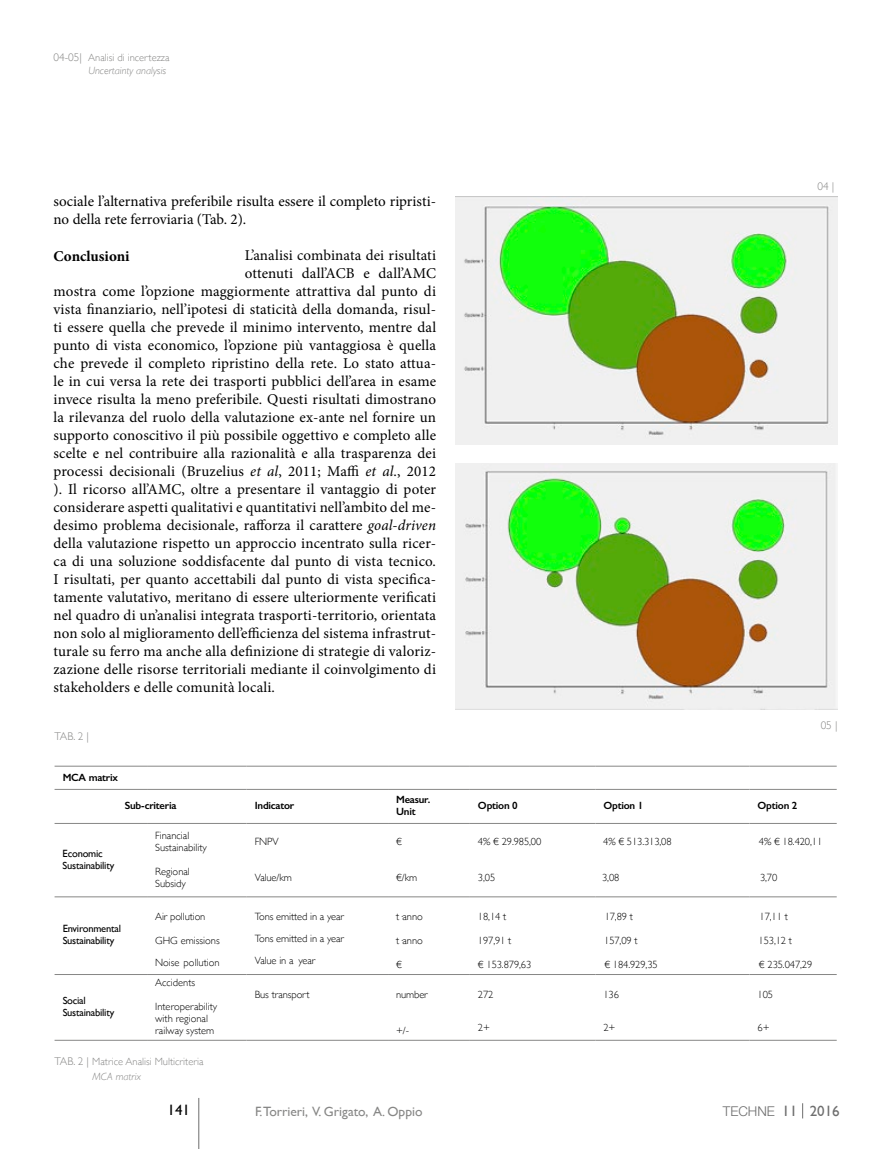
<style>
.page{position:relative;width:893px;height:1149px;background:#fff}
.page>*{position:absolute;margin:0;border:0;box-sizing:border-box;transform-origin:0 0}
.t1{font:15px/18px "Minion Pro";letter-spacing:.01em;color:#000}
.t2{font:700 15px "Minion Pro";color:#000}
.t3{font:15px "Gill Sans";color:#000}
.t4{font:13.5px "Gill Sans";color:#878786}
.t5{font:300 13.5px "Helvetica Neue";color:#6e6e6e}
.t6{font:300 11.25px "Gill Sans";color:#878786}
.t7{font:300 10.5px/12px "Gill Sans";letter-spacing:-.01em;color:#000}
.t8{font:300 10.5px/12.8px "Gill Sans";color:#878786}
.t9{font:10.5px/12px "Gill Sans";letter-spacing:-.02em;color:#000}
.t10{font:600 10.5px/12px "Gill Sans";letter-spacing:-.02em;color:#000}
.s1{font-size:11.25px}
.s2{font-style:italic}
.s3{font-family:"Gill Sans";font-weight:400;font-size:15px}
</style>
<div class="page">
<svg style="left:802px;top:1103px;width:1px;height:15px"></svg>
<hr style="left:198px;top:1097px;width:1px;height:51px;background:#6e6e6e">
<img style="left:455px;top:196px;width:383px;height:249px">
<img style="left:455px;top:463px;width:383px;height:246px">
<hr style="left:55px;top:765px;width:92px;height:1px;background:#878786">
<hr style="left:147px;top:765px;width:100px;height:1px;background:#878786">
<hr style="left:247px;top:765px;width:141px;height:1px;background:#878786">
<hr style="left:388px;top:765px;width:82px;height:1px;background:#878786">
<hr style="left:470px;top:765px;width:125px;height:1px;background:#878786">
<hr style="left:595px;top:765px;width:154px;height:1px;background:#878786">
<hr style="left:749px;top:765px;width:88px;height:1px;background:#878786">
<hr style="left:55px;top:788px;width:92px;height:1px;background:#878786">
<hr style="left:147px;top:788px;width:100px;height:1px;background:#878786">
<hr style="left:247px;top:788px;width:141px;height:1px;background:#878786">
<hr style="left:388px;top:788px;width:82px;height:1px;background:#878786">
<hr style="left:470px;top:788px;width:125px;height:1px;background:#878786">
<hr style="left:595px;top:788px;width:154px;height:1px;background:#878786">
<hr style="left:749px;top:788px;width:88px;height:1px;background:#878786">
<hr style="left:55px;top:823px;width:92px;height:1px;background:#878786">
<hr style="left:147px;top:823px;width:100px;height:1px;background:#878786">
<hr style="left:247px;top:823px;width:141px;height:1px;background:#878786">
<hr style="left:388px;top:823px;width:82px;height:1px;background:#878786">
<hr style="left:470px;top:823px;width:125px;height:1px;background:#878786">
<hr style="left:595px;top:823px;width:154px;height:1px;background:#878786">
<hr style="left:749px;top:823px;width:88px;height:1px;background:#878786">
<hr style="left:55px;top:896px;width:92px;height:1px;background:#878786">
<hr style="left:147px;top:896px;width:100px;height:1px;background:#878786">
<hr style="left:247px;top:896px;width:141px;height:1px;background:#878786">
<hr style="left:388px;top:896px;width:82px;height:1px;background:#878786">
<hr style="left:470px;top:896px;width:125px;height:1px;background:#878786">
<hr style="left:595px;top:896px;width:154px;height:1px;background:#878786">
<hr style="left:749px;top:896px;width:88px;height:1px;background:#878786">
<hr style="left:55px;top:973px;width:92px;height:1px;background:#878786">
<hr style="left:147px;top:973px;width:100px;height:1px;background:#878786">
<hr style="left:247px;top:973px;width:141px;height:1px;background:#878786">
<hr style="left:388px;top:973px;width:82px;height:1px;background:#878786">
<hr style="left:470px;top:973px;width:125px;height:1px;background:#878786">
<hr style="left:595px;top:973px;width:154px;height:1px;background:#878786">
<hr style="left:749px;top:973px;width:88px;height:1px;background:#878786">
<hr style="left:55px;top:1039px;width:92px;height:1px;background:#878786">
<hr style="left:147px;top:1039px;width:100px;height:1px;background:#878786">
<hr style="left:247px;top:1039px;width:141px;height:1px;background:#878786">
<hr style="left:388px;top:1039px;width:82px;height:1px;background:#878786">
<hr style="left:470px;top:1039px;width:125px;height:1px;background:#878786">
<hr style="left:595px;top:1039px;width:154px;height:1px;background:#878786">
<hr style="left:749px;top:1039px;width:88px;height:1px;background:#878786">
<p class="t8" style="left:89px;top:51px;width:83px;text-indent:-35px"><span class="s1">04-05|</span> Analisi di incertezza<br><span class="s2">Uncertainty analysis</span></p>
<p class="t1" style="left:54px;top:192px;width:384px">sociale l’alternativa preferibile risulta essere il completo ripristi&shy;no della rete ferroviaria (Tab. 2).</p>
<p class="t1" style="left:245px;top:246px;width:193px">L’analisi combinata dei risultati</p>
<p class="t1" style="left:245px;top:264px;width:193px">ottenuti dall’ACB e dall’AMC</p>
<p class="t1" style="left:54px;top:282px;width:384px">mostra come l’opzione maggiormente attrattiva dal punto di</p>
<p class="t1" style="left:54px;top:300px;width:384px">vista finanziario, nell’ipotesi di staticità della domanda, risul-</p>
<p class="t1" style="left:54px;top:318px;width:384px">ti essere quella che prevede il minimo intervento, mentre dal</p>
<p class="t1" style="left:54px;top:336px;width:384px">punto di vista economico, l’opzione più vantaggiosa è quella</p>
<p class="t1" style="left:54px;top:354px;width:384px">che prevede il completo ripristino della rete. Lo stato attua-</p>
<p class="t1" style="left:54px;top:372px;width:384px">le in cui versa la rete dei trasporti pubblici dell’area in esame</p>
<p class="t1" style="left:54px;top:390px;width:384px">invece risulta la meno preferibile. Questi risultati dimostrano</p>
<p class="t1" style="left:54px;top:408px;width:384px">la rilevanza del ruolo della valutazione ex-ante nel fornire un</p>
<p class="t1" style="left:54px;top:426px;width:384px">supporto conoscitivo il più possibile oggettivo e completo alle</p>
<p class="t1" style="left:54px;top:444px;width:384px">scelte e nel contribuire alla razionalità e alla trasparenza dei</p>
<p class="t1" style="left:54px;top:462px;width:384px">processi decisionali (Bruzelius <span class="s2">et al</span>, 2011; Maffi <span class="s2">et al</span>., 2012</p>
<p class="t1" style="left:53px;top:480px;width:384px">). Il ricorso all’AMC, oltre a presentare il vantaggio di poter</p>
<p class="t1" style="left:53px;top:498px;width:384px">considerare aspetti qualitativi e quantitativi nell’ambito del me-</p>
<p class="t1" style="left:53px;top:516px;width:384px">desimo problema decisionale, rafforza il carattere <span class="s2">goal-driven</span></p>
<p class="t1" style="left:53px;top:534px;width:384px">della valutazione rispetto un approccio incentrato sulla ricer-</p>
<p class="t1" style="left:53px;top:552px;width:384px">ca di una soluzione soddisfacente dal punto di vista tecnico.</p>
<p class="t1" style="left:53px;top:570px;width:384px">I risultati, per quanto accettabili dal punto di vista specifica-</p>
<p class="t1" style="left:53px;top:588px;width:384px">tamente valutativo, meritano di essere ulteriormente verificati</p>
<p class="t1" style="left:53px;top:606px;width:384px">nel quadro di un’analisi integrata trasporti-territorio, orientata</p>
<p class="t1" style="left:53px;top:624px;width:384px">non solo al miglioramento dell’efficienza del sistema infrastrut-</p>
<p class="t1" style="left:53px;top:642px;width:384px">turale su ferro ma anche alla definizione di strategie di valoriz-</p>
<p class="t1" style="left:53px;top:660px;width:384px">zazione delle risorse territoriali mediante il coinvolgimento di</p>
<p class="t1" style="left:53px;top:678px;width:223px">stakeholders e delle comunità locali.</p>
<p class="t2" style="left:54px;top:245px;width:78px">Conclusioni</p>
<p class="t6" style="left:55px;top:727px;width:36px">TAB. 2 |</p>
<p class="t10" style="left:63px;top:770px;width:57px">MCA matrix</p>
<p class="t10" style="left:125px;top:799px;width:53px">Sub-criteria</p>
<p class="t10" style="left:255px;top:799px;width:41px">Indicator</p>
<p class="t10" style="left:396px;top:793px;width:36px">Measur.<br>Unit</p>
<p class="t10" style="left:478px;top:799px;width:41px">Option 0</p>
<p class="t10" style="left:603px;top:799px;width:41px">Option 1</p>
<p class="t10" style="left:758px;top:799px;width:41px">Option 2</p>
<p class="t6" style="left:817px;top:177px;width:18px">04 |</p>
<p class="t6" style="left:821px;top:716px;width:18px">05 |</p>
<p class="t9" style="left:63px;top:847px;width:53px">Economic<br>Sustainability</p>
<p class="t9" style="left:63px;top:922px;width:60px">Environmental<br>Sustainability</p>
<p class="t9" style="left:63px;top:994px;width:53px">Social<br>Sustainability</p>
<p class="t7" style="left:155px;top:828px;width:53px">Financial<br>Sustainability</p>
<p class="t7" style="left:155px;top:864px;width:36px">Regional<br>Subsidy</p>
<p class="t7" style="left:155px;top:910px;width:52px">Air pollution</p>
<p class="t7" style="left:155px;top:929px;width:66px;line-height:21.6px">GHG emissions<br>Noise pollution</p>
<p class="t7" style="left:155px;top:975px;width:42px">Accidents</p>
<p class="t7" style="left:155px;top:999px;width:64px">Interoperability with regional railway system</p>
<p class="t8" style="left:93px;top:1053px;width:113px;line-height:14.9px;text-indent:-38px"><span class="s1">TAB. 2 |</span> Matrice Analisi Multicriteria<br><span class="s2">MCA matrix</span></p>
<p class="t7" style="left:255px;top:834px;width:25px">FNPV</p>
<p class="t7" style="left:255px;top:870px;width:39px">Value/km</p>
<p class="t7" style="left:396px;top:834px;width:7px">€</p>
<p class="t7" style="left:396px;top:870px;width:23px">€/km</p>
<p class="t7" style="left:255px;top:905px;width:91px;line-height:21.6px;text-align:justify">Tons emitted in a year Tons emitted in a year Value in a year</p>
<p class="t7" style="left:396px;top:910px;width:28px">t·anno</p>
<p class="t7" style="left:396px;top:934px;width:28px">t·anno</p>
<p class="t7" style="left:396px;top:958px;width:7px">€</p>
<p class="t7" style="left:255px;top:987px;width:56px">Bus transport</p>
<p class="t7" style="left:396px;top:987px;width:33px">number</p>
<p class="t7" style="left:396px;top:1023px;width:14px">+/-</p>
<p class="t7" style="left:478px;top:834px;width:65px">4% € 29.985,00</p>
<p class="t7" style="left:603px;top:834px;width:70px">4% € 513.313,08</p>
<p class="t7" style="left:759px;top:834px;width:65px">4% € 18.420,11</p>
<p class="t7" style="left:478px;top:870px;width:19px">3,05</p>
<p class="t7" style="left:602px;top:870px;width:19px">3,08</p>
<p class="t7" style="left:760px;top:870px;width:19px">3,70</p>
<p class="t7" style="left:478px;top:910px;width:30px">18,14 t</p>
<p class="t7" style="left:605px;top:910px;width:30px">17,89 t</p>
<p class="t7" style="left:759px;top:910px;width:30px">17,11 t</p>
<p class="t7" style="left:478px;top:934px;width:35px">197,91 t</p>
<p class="t7" style="left:604px;top:934px;width:35px">157,09 t</p>
<p class="t7" style="left:759px;top:934px;width:35px">153,12 t</p>
<p class="t7" style="left:478px;top:958px;width:55px">€ 153.879,63</p>
<p class="t7" style="left:604px;top:958px;width:55px">€ 184.929,35</p>
<p class="t7" style="left:759px;top:958px;width:55px">€ 235.047,29</p>
<p class="t7" style="left:478px;top:987px;width:17px">272</p>
<p class="t7" style="left:478px;top:1020px;width:14px">2+</p>
<p class="t7" style="left:603px;top:987px;width:17px">136</p>
<p class="t7" style="left:603px;top:1020px;width:14px">2+</p>
<p class="t7" style="left:758px;top:987px;width:17px">105</p>
<p class="t7" style="left:758px;top:1020px;width:14px">6+</p>
<p class="t3" style="left:168px;top:1100px;width:24px">141</p>
<p class="t4" style="left:255px;top:1102px;width:169px">F.Torrieri, V. Grigato, A. Oppio</p>
<p class="t5" style="left:723px;top:1102px;width:118px">TECHNE <span class="s3">11 2016</span></p>
</div>
